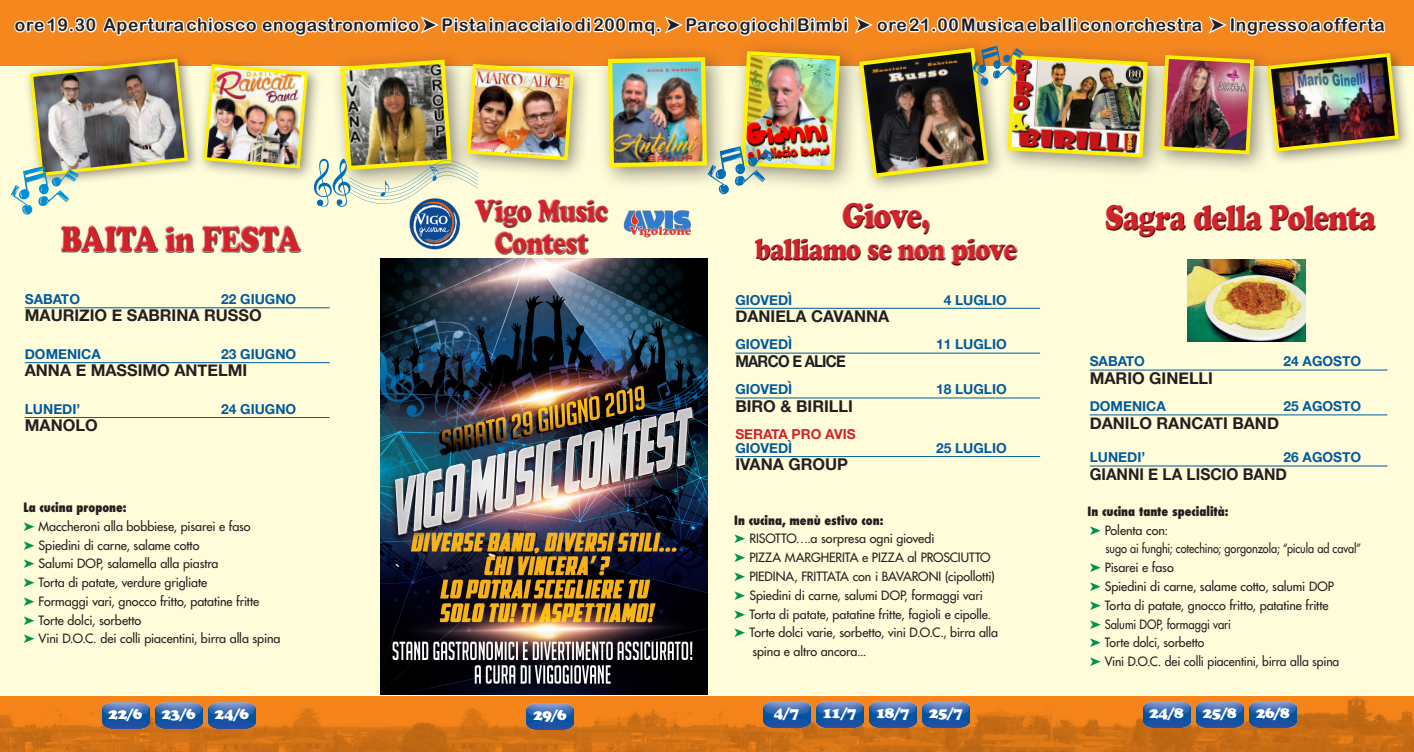
<style>
.page{position:relative;width:1414px;height:752px;background:#fff}
.page>*{position:absolute;margin:0;border:0;box-sizing:border-box;transform-origin:0 0}
.t1{font:35.38px "Cooper Black Std";letter-spacing:-.035em;color:#d1232a;scale:.78 1}
.t2{font:30.38px/31.6px "Cooper Black Std";letter-spacing:-.03em;color:#d1232a;text-align:center;scale:.78 1}
.t3{font:17.5px "Arial Rounded MT Bold";letter-spacing:.045em;color:#231f20}
.testo{font:700 16.25px "Helvetica Neue";color:#231f20}
.testo-2{font:700 16.25px "Helvetica Neue";color:#231f20;scale:.95 1}
.testo-3{font:700 16.25px "Helvetica Neue";letter-spacing:-.05em;color:#231f20;scale:.92 1}
.titoli{font:15px "Cooper Black Std";letter-spacing:-.03em;color:#fff}
.data{font:700 13.75px "Helvetica Neue";color:#015a9d}
.testo-4{font:700 13.75px "Helvetica Neue";color:#d1232a}
.testo-5{font:500 12.5px/18.8px "Futura Std";letter-spacing:-.005em;color:#231f20}
.testo-6{font:800 condensed 12.5px "Futura";color:#231f20}
.testo-7{font:500 12.5px "Futura Std";letter-spacing:-.005em;color:#231f20;scale:.87 1}
.testo-8{font:500 12.5px "Futura Std";letter-spacing:-.005em;color:#231f20;scale:.9 1}
.s1{color:#00934d}
</style>
<div class="page">
<div style="left:0;top:0;width:1414px;height:751px;background:#fffcda"></div>
<div style="left:0;top:0;width:1414px;height:66px;background:#f5871f"></div>
<img style="left:0;top:680px;width:1414px;height:71px">
<hr style="left:25px;top:307px;width:305px;height:1px;background:#015a9d">
<hr style="left:25px;top:362px;width:305px;height:1px;background:#015a9d">
<hr style="left:25px;top:417px;width:305px;height:1px;background:#015a9d">
<hr style="left:735px;top:308px;width:305px;height:1px;background:#015a9d">
<hr style="left:735px;top:353px;width:305px;height:1px;background:#015a9d">
<hr style="left:735px;top:397px;width:305px;height:1px;background:#015a9d">
<hr style="left:735px;top:456px;width:305px;height:1px;background:#015a9d">
<img style="left:1143px;top:701px;width:47px;height:26px">
<img style="left:1196px;top:701px;width:47px;height:26px">
<img style="left:1249px;top:701px;width:48px;height:26px">
<div style="left:754px;top:204px;width:263px;height:61px;background:#231f20;opacity:.75"></div>
<div style="left:61px;top:226px;width:241px;height:26px;background:#231f20;opacity:.75"></div>
<hr style="left:1090px;top:369px;width:297px;height:1px;background:#015a9d">
<hr style="left:1090px;top:414px;width:297px;height:1px;background:#015a9d">
<hr style="left:1090px;top:465px;width:297px;height:1px;background:#015a9d">
<div style="left:1105px;top:204px;width:271px;height:31px;background:#fff;opacity:.75"></div>
<div style="left:1105px;top:205px;width:271px;height:32px;background:#231f20;opacity:.75"></div>
<img style="left:1187px;top:260px;width:119px;height:81px">
<img style="left:763px;top:701px;width:47px;height:26px">
<img style="left:816px;top:701px;width:48px;height:26px">
<img style="left:869px;top:701px;width:48px;height:26px">
<img style="left:923px;top:701px;width:47px;height:26px">
<img style="left:102px;top:702px;width:47px;height:26px">
<img style="left:155px;top:702px;width:48px;height:26px">
<img style="left:208px;top:702px;width:48px;height:26px">
<svg style="left:14px;top:16px;width:1372px;height:20px"></svg>
<div style="left:23px;top:52px;width:178px;height:136px;background:#231f20;opacity:.5"></div>
<div style="left:196px;top:57px;width:126px;height:126px;background:#231f20;opacity:.5"></div>
<img style="left:11px;top:57px;width:179px;height:157px">
<div style="left:729px;top:39px;width:134px;height:154px;background:#231f20;opacity:.5"></div>
<div style="left:1259px;top:46px;width:154px;height:120px;background:#231f20;opacity:.5"></div>
<img style="left:1274px;top:51px;width:127px;height:103px">
<div style="left:1150px;top:45px;width:124px;height:130px;background:#231f20;opacity:.5"></div>
<img style="left:1169px;top:53px;width:87px;height:103px">
<div style="left:996px;top:44px;width:173px;height:135px;background:#231f20;opacity:.5"></div>
<div style="left:850px;top:39px;width:156px;height:156px;background:#231f20;opacity:.5"></div>
<div style="left:457px;top:54px;width:136px;height:125px;background:#231f20;opacity:.5"></div>
<div style="left:595px;top:45px;width:135px;height:146px;background:#231f20;opacity:.5"></div>
<img style="left:606px;top:49px;width:236px;height:145px">
<img style="left:202px;top:57px;width:374px;height:150px">
<img style="left:381px;top:258px;width:326px;height:436px">
<img style="left:623px;top:210px;width:68px;height:28px">
<img style="left:409px;top:197px;width:52px;height:53px">
<div style="left:474px;top:200px;width:134px;height:54px;background:#231f20;opacity:.75"></div>
<img style="left:526px;top:702px;width:48px;height:27px">
<img style="left:857px;top:46px;width:292px;height:134px">
<p class="t3" style="left:15px;top:14px;width:1371px">ore 19.30 Apertura chiosco enogastronomico ➤ Pista in acciaio di 200 mq. ➤ Parco giochi Bimbi ➤ ore 21.00 Musica e balli con orchestra ➤ Ingresso a offerta</p>
<h1 class="t1" style="left:61px;top:217px;width:308px">BAITA in FESTA</h1>
<p class="data" style="left:25px;top:288px;width:57px">SABATO</p>
<p class="data" style="left:221px;top:288px;width:77px">22 GIUGNO</p>
<p class="testo" style="left:25px;top:303px;width:238px">MAURIZIO E SABRINA RUSSO</p>
<p class="data" style="left:25px;top:343px;width:78px">DOMENICA</p>
<p class="data" style="left:221px;top:343px;width:77px">23 GIUGNO</p>
<p class="testo" style="left:25px;top:357px;width:224px">ANNA E MASSIMO ANTELMI</p>
<p class="data" style="left:25px;top:398px;width:57px">LUNEDI’</p>
<p class="data" style="left:221px;top:398px;width:77px">24 GIUGNO</p>
<p class="testo" style="left:25px;top:412px;width:74px">MANOLO</p>
<p class="testo-6" style="left:24px;top:498px;width:105px">La cucina propone:</p>
<p class="testo-5" style="left:24px;top:516px;width:229px"><span class="s1">➤</span> Maccheroni alla bobbiese, pisarei e faso</p>
<p class="testo-5" style="left:24px;top:535px;width:177px"><span class="s1">➤</span> Spiedini di carne, salame cotto</p>
<p class="testo-5" style="left:24px;top:554px;width:196px"><span class="s1">➤</span> Salumi DOP, salamella alla piastra</p>
<p class="testo-5" style="left:24px;top:573px;width:185px"><span class="s1">➤</span> Torta di patate, verdure grigliate</p>
<p class="testo-5" style="left:24px;top:591px;width:237px"><span class="s1">➤</span> Formaggi vari, gnocco fritto, patatine fritte</p>
<p class="testo-5" style="left:24px;top:610px;width:119px"><span class="s1">➤</span> Torte dolci, sorbetto</p>
<p class="testo-5" style="left:24px;top:629px;width:258px"><span class="s1">➤</span> Vini D.O.C. dei colli piacentini, birra alla spina</p>
<h2 class="t2" style="left:475px;top:195px;width:172px">Vigo Music<br>Contest</h2>
<h1 class="t1" style="left:842px;top:194px;width:114px">Giove,</h1>
<h2 class="t2" style="left:755px;top:233px;width:337px">balliamo se non piove</h2>
<p class="data" style="left:735px;top:289px;width:59px">GIOVEDÌ</p>
<p class="data" style="left:944px;top:289px;width:65px">4 LUGLIO</p>
<p class="testo" style="left:735px;top:303px;width:156px">DANIELA CAVANNA</p>
<p class="data" style="left:735px;top:333px;width:59px">GIOVEDÌ</p>
<p class="data" style="left:936px;top:333px;width:72px">11 LUGLIO</p>
<p class="testo-3" style="left:735px;top:348px;width:122px">MARCO E ALICE</p>
<p class="data" style="left:735px;top:378px;width:59px">GIOVEDÌ</p>
<p class="data" style="left:936px;top:378px;width:72px">18 LUGLIO</p>
<p class="testo" style="left:735px;top:393px;width:119px">BIRO &amp; BIRILLI</p>
<p class="testo-4" style="left:735px;top:423px;width:122px">SERATA PRO AVIS</p>
<p class="data" style="left:735px;top:437px;width:59px">GIOVEDÌ</p>
<p class="data" style="left:936px;top:437px;width:72px">25 LUGLIO</p>
<p class="testo" style="left:735px;top:451px;width:114px">IVANA GROUP</p>
<p class="testo-6" style="left:734px;top:511px;width:151px">In cucina, menù estivo con:</p>
<p class="testo-5" style="left:734px;top:529px;width:202px"><span class="s1">➤</span> RISOTTO….a sorpresa ogni giovedì</p>
<p class="testo-5" style="left:734px;top:548px;width:258px"><span class="s1">➤</span> PIZZA MARGHERITA e PIZZA al PROSCIUTTO</p>
<p class="testo-5" style="left:734px;top:566px;width:262px"><span class="s1">➤</span> PIEDINA, FRITTATA con i BAVARONI (cipollotti)</p>
<p class="testo-5" style="left:734px;top:585px;width:250px"><span class="s1">➤</span> Spiedini di carne, salumi DOP, formaggi vari</p>
<p class="testo-5" style="left:734px;top:604px;width:258px"><span class="s1">➤</span> Torta di patate, patatine fritte, fagioli e cipolle.</p>
<p class="testo-5" style="left:752px;top:623px;width:247px;text-indent:-18px"><span class="s1">➤</span> Torte dolci varie, sorbetto, vini D.O.C., birra alla spina e altro ancora...</p>
<p class="titoli" style="left:109px;top:704px;width:35px">22/6</p>
<p class="titoli" style="left:162px;top:704px;width:35px">23/6</p>
<p class="titoli" style="left:215px;top:704px;width:35px">24/6</p>
<p class="titoli" style="left:774px;top:703px;width:27px">4/7</p>
<p class="titoli" style="left:823px;top:703px;width:35px">11/7</p>
<p class="titoli" style="left:876px;top:703px;width:35px">18/7</p>
<p class="titoli" style="left:929px;top:703px;width:35px">25/7</p>
<p class="titoli" style="left:533px;top:705px;width:35px">29/6</p>
<h1 class="t1" style="left:1105px;top:196px;width:348px">Sagra della Polenta</h1>
<p class="data" style="left:1090px;top:350px;width:57px">SABATO</p>
<p class="data" style="left:1283px;top:350px;width:79px">24 AGOSTO</p>
<p class="testo" style="left:1090px;top:365px;width:125px">MARIO GINELLI</p>
<p class="data" style="left:1090px;top:395px;width:78px">DOMENICA</p>
<p class="data" style="left:1283px;top:395px;width:79px">25 AGOSTO</p>
<p class="testo" style="left:1090px;top:410px;width:191px">DANILO RANCATI BAND</p>
<p class="data" style="left:1090px;top:446px;width:57px">LUNEDI’</p>
<p class="data" style="left:1283px;top:446px;width:79px">26 AGOSTO</p>
<p class="testo-2" style="left:1090px;top:461px;width:209px">GIANNI E LA LISCIO BAND</p>
<p class="testo-6" style="left:1087px;top:502px;width:143px">In cucina tante specialità:</p>
<p class="testo-5" style="left:1090px;top:520px;width:80px"><span class="s1">➤</span> Polenta con:</p>
<p class="testo-7" style="left:1105px;top:540px;width:295px">sugo ai funghi; cotechino; gorgonzola; “picula ad caval”</p>
<p class="testo-5" style="left:1090px;top:558px;width:86px"><span class="s1">➤</span> Pisarei e faso</p>
<p class="testo-5" style="left:1090px;top:576px;width:246px"><span class="s1">➤</span> Spiedini di carne, salame cotto, salumi DOP</p>
<p class="testo-5" style="left:1090px;top:595px;width:240px"><span class="s1">➤</span> Torta di patate, gnocco fritto, patatine fritte</p>
<p class="testo-8" style="left:1090px;top:615px;width:158px"><span class="s1">➤</span> Salumi DOP, formaggi vari</p>
<p class="testo-5" style="left:1090px;top:633px;width:116px"><span class="s1">➤</span> Torte dolci, sorbetto</p>
<p class="testo-5" style="left:1090px;top:651px;width:251px"><span class="s1">➤</span> Vini D.O.C. dei colli piacentini, birra alla spina</p>
<p class="titoli" style="left:1149px;top:703px;width:36px">24/8</p>
<p class="titoli" style="left:1203px;top:703px;width:35px">25/8</p>
<p class="titoli" style="left:1256px;top:703px;width:35px">26/8</p>
</div>
